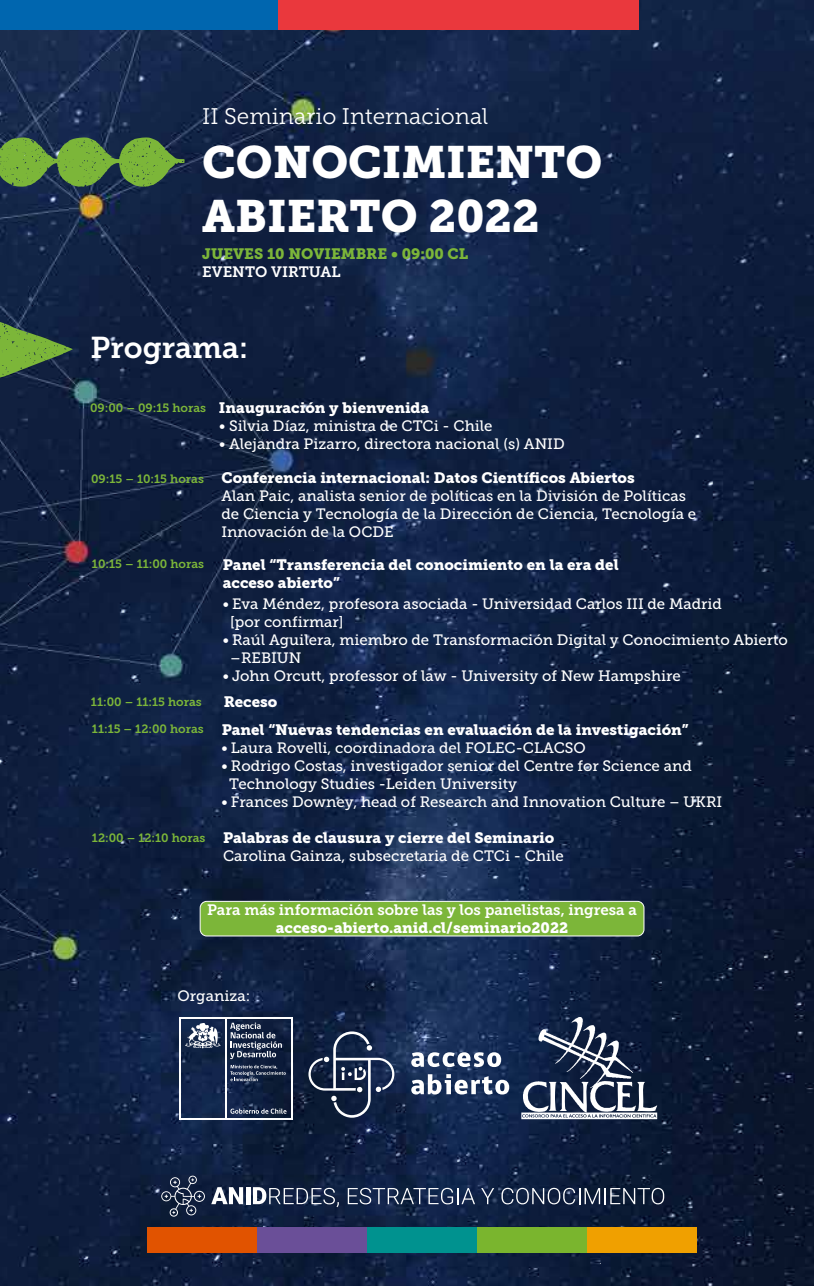
<style>
.page{position:relative;width:814px;height:1286px;background:#fff}
.page>*{position:absolute;margin:0;border:0;box-sizing:border-box;transform-origin:0 0}
.t1{font:45px/54px "Museo Slab 900";color:#fff}
.t2{font:30px "Museo Slab 700";color:#fff}
.t3{font:22.5px "Museo Slab 300";color:#fff}
.t4{font:15px/18px "Museo Slab 500";color:#fff}
.t5{font:15px/18px "Museo Slab 900";color:#fff}
.t6{font:15px "Museo Slab 700";color:#fff}
.t7{font:15px "Museo Slab 900";color:#7cb639}
.t8{font:12px "Museo Slab 700";color:#7cb639}
</style>
<div class="page">
<img style="left:0;top:0;width:813px;height:1285px">
<div style="left:477px;top:1227px;width:109px;height:25px;background:#7ab52e"></div>
<div style="left:367px;top:1227px;width:109px;height:25px;background:#00928f"></div>
<div style="left:147px;top:1227px;width:110px;height:25px;background:#e15300"></div>
<div style="left:257px;top:1227px;width:110px;height:25px;background:#6a4f98"></div>
<div style="left:586px;top:1226px;width:110px;height:26px;background:#f0a000"></div>
<svg style="left:0;top:320px;width:73px;height:60px;background:#44683f"></svg>
<div style="left:0;top:0;width:278px;height:29px;background:#0066af"></div>
<div style="left:278px;top:0;width:360px;height:29px;background:#ea383d"></div>
<svg style="left:211px;top:1186px;width:32px;height:17px"></svg>
<hr style="left:246px;top:1186px;width:4px;height:17px;background:#fff">
<svg style="left:253px;top:1186px;width:85px;height:20px;background:#4c5871"></svg>
<svg style="left:347px;top:1187px;width:128px;height:17px;background:#43526f"></svg>
<svg style="left:481px;top:1187px;width:13px;height:16px"></svg>
<svg style="left:161px;top:1175px;width:44px;height:41px;background:#334059"></svg>
<svg style="left:411px;top:1052px;width:90px;height:14px"></svg>
<svg style="left:411px;top:1073px;width:98px;height:21px"></svg>
<svg style="left:308px;top:1031px;width:86px;height:86px;background:#32405c"></svg>
<svg style="left:230px;top:1108px;width:56px;height:5px"></svg>
<svg style="left:230px;top:1022px;width:52px;height:36px;background:#47536b"></svg>
<svg style="left:230px;top:1064px;width:55px;height:16px"></svg>
<svg style="left:185px;top:1022px;width:35px;height:26px"></svg>
<hr style="left:291px;top:1016px;width:1px;height:102px;background:#fff">
<hr style="left:225px;top:1017px;width:1px;height:101px;background:#fff">
<hr style="left:180px;top:1117px;width:111px;height:1px;background:#fff">
<hr style="left:179px;top:1016px;width:1px;height:102px;background:#fff">
<hr style="left:179px;top:1016px;width:113px;height:1px;background:#fff">
<svg style="left:0;top:137px;width:185px;height:50px;background:#58843f"></svg>
<svg style="left:387px;top:551px;width:5px;height:8px"></svg>
<svg style="left:285px;top:536px;width:6px;height:7px"></svg>
<svg style="left:285px;top:886px;width:6px;height:6px"></svg>
<div style="left:200px;top:901px;width:443px;height:34px;background:#7cb639;border-radius:7px"></div>
<div style="left:200px;top:900px;width:444px;height:36px;border:1px solid #fff;border-radius:7px"></div>
<svg style="left:501px;top:1187px;width:163px;height:17px;background:#424f65"></svg>
<svg style="left:599px;top:1259px;width:5px;height:4px"></svg>
<svg style="left:521px;top:1016px;width:137px;height:102px"></svg>
<h3 class="t3" style="left:202px;top:104px;width:287px">II Seminario Internacional</h3>
<h1 class="t1" style="left:202px;top:135px;width:401px">CONOCIMIENTO<br>ABIERTO 2022</h1>
<p class="t7" style="left:202px;top:245px;width:267px">JUEVES 10 NOVIEMBRE • 09:00 CL</p>
<p class="t6" style="left:202px;top:263px;width:140px">EVENTO VIRTUAL</p>
<h2 class="t2" style="left:90px;top:331px;width:159px">Programa:</h2>
<p class="t8" style="left:90px;top:400px;width:117px">09:00 – 09:15 horas</p>
<p class="t5" style="left:219px;top:399px;width:212px">Inauguración y bienvenida</p>
<p class="t4" style="left:219px;top:416px;width:275px">• Silvia Díaz, ministra de CTCi - Chile</p>
<p class="t4" style="left:219px;top:434px;width:347px">• Alejandra Pizarro, directora nacional (s) ANID</p>
<p class="t8" style="left:91px;top:472px;width:114px">09:15 – 10:15 horas</p>
<p class="t8" style="left:92px;top:556px;width:114px">10:15 – 11:00 horas</p>
<p class="t8" style="left:91px;top:695px;width:112px">11:00 – 11:15 horas</p>
<p class="t8" style="left:92px;top:721px;width:113px">11:15 – 12:00 horas</p>
<p class="t8" style="left:92px;top:830px;width:115px">12:00 – 12:10 horas</p>
<p class="t5" style="left:221px;top:469px;width:414px">Conferencia internacional: Datos Científicos Abiertos</p>
<p class="t4" style="left:221px;top:487px;width:476px">Alan Paic, analista senior de políticas en la División de Políticas de Ciencia y Tecnología de la Dirección de Ciencia, Tecnología e<br>Innovación de la OCDE</p>
<p class="t5" style="left:223px;top:555px;width:397px">Panel “Transferencia del conocimiento en la era del acceso abierto”</p>
<p class="t4" style="left:230px;top:595px;width:493px;line-height:17.6px;text-indent:-7px">• Eva Méndez, profesora asociada - Universidad Carlos III de Madrid [por confirmar]</p>
<p class="t4" style="left:230px;top:631px;width:559px;text-indent:-7px">• Raúl Aguilera, miembro de Transformación Digital y Conocimiento Abierto –REBIUN</p>
<p class="t4" style="left:223px;top:667px;width:459px">• John Orcutt, professor of law - University of New Hampshire</p>
<p class="t5" style="left:221px;top:688px;width:468px;line-height:27.5px">Receso<br>Panel “Nuevas tendencias en evaluación de la investigación”</p>
<p class="t4" style="left:221px;top:739px;width:366px">• Laura Rovelli, coordinadora del FOLEC-CLACSO</p>
<p class="t4" style="left:229px;top:757px;width:464px;line-height:17.6px;text-indent:-8px">• Rodrigo Costas, investigador senior del Centre for Science and<br>Technology Studies -Leiden University</p>
<p class="t4" style="left:221px;top:792px;width:502px">• Frances Downey, head of Research and Innovation Culture – UKRI</p>
<p class="t5" style="left:223px;top:828px;width:332px">Palabras de clausura y cierre del Seminario</p>
<p class="t4" style="left:223px;top:846px;width:342px">Carolina Gainza, subsecretaria de CTCi - Chile</p>
<p class="t6" style="left:207px;top:901px;width:431px">Para más información sobre las y los panelistas, ingresa a</p>
<p class="t5" style="left:276px;top:919px;width:294px">acceso-abierto.anid.cl/seminario2022</p>
<p class="t4" style="left:177px;top:986px;width:74px">Organiza:</p>
</div>
